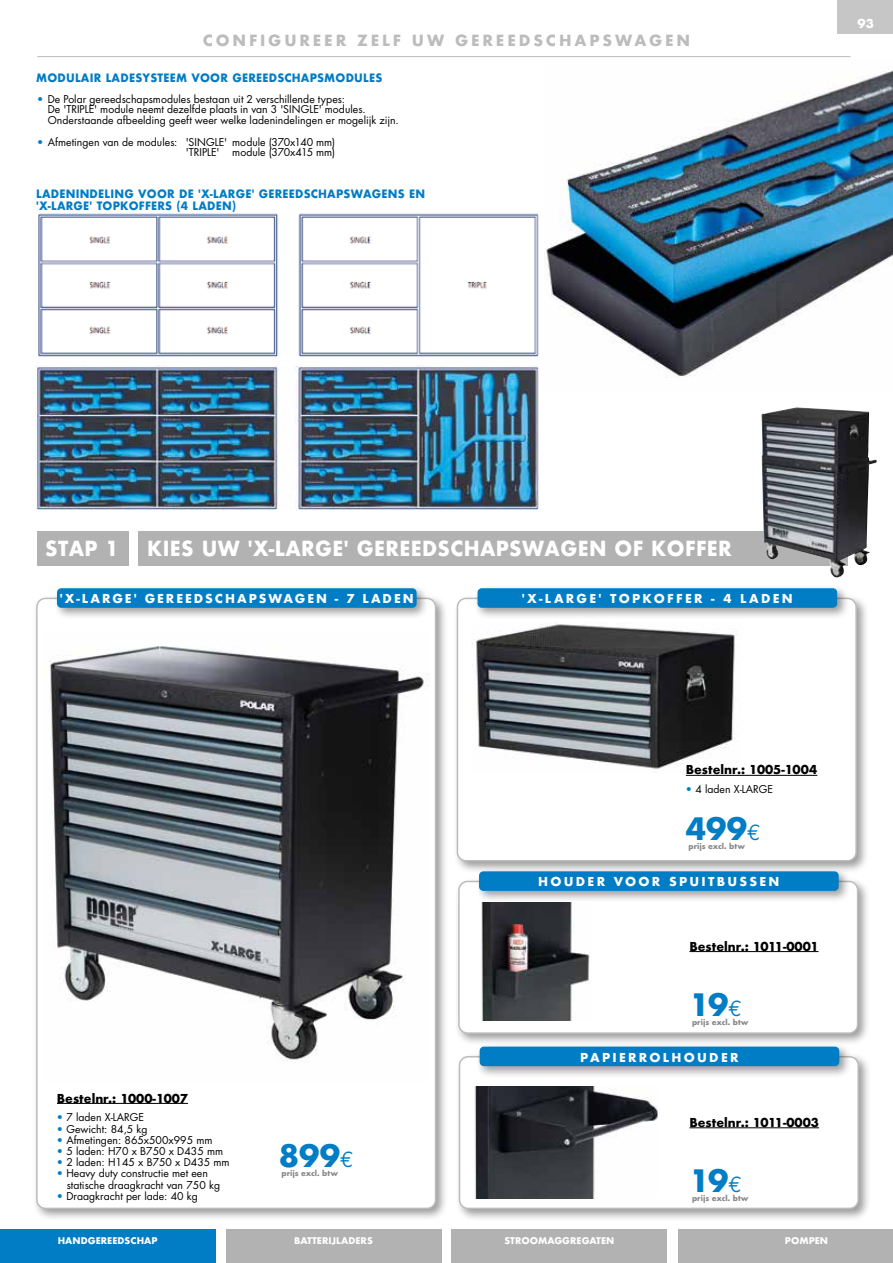
<style>
.page{position:relative;width:893px;height:1263px;background:#fff}
.page>*{position:absolute;margin:0;border:0;box-sizing:border-box;transform-origin:0 0}
.t1{font:700 30px "Futura";color:#007dc4}
.t2{font:700 20.25px "Futura";letter-spacing:.02em;color:#fff;scale:.95 1}
.t3{font:700 15px "Futura";letter-spacing:.19em;color:#bcbcbc}
.t4{font:700 12px "Futura";color:#000}
.t5{font:700 12px "Futura";letter-spacing:.19em;color:#fff}
.t6{font:700 12px "Futura";letter-spacing:.16em;color:#fff}
.t7{font:700 11.25px/12px "Futura";letter-spacing:.02em;color:#007cc4;scale:.95 1}
.t8{font:10.5px/10.5px "Futura";color:#000}
.t9{font:700 9px "Futura";color:#fff}
.t10{font:700 7.5px "Futura";color:#878787}
.s1{color:#007dc4}
.s2{font-family:"Euro Mono";font-weight:400;font-size:22.5px}
</style>
<div class="page">
<div style="left:838px;top:0;width:55px;height:34px;background:#c6c6c6"></div>
<div style="left:678px;top:1229px;width:215px;height:34px;background:#b3b2b2"></div>
<div style="left:0;top:1229px;width:215px;height:34px;background:#007dc4"></div>
<div style="left:226px;top:1229px;width:215px;height:34px;background:#b3b2b2"></div>
<div style="left:452px;top:1229px;width:215px;height:34px;background:#b3b2b2"></div>
<div style="left:138px;top:532px;width:710px;height:34px;background:#b3b2b2"></div>
<img style="left:546px;top:70px;width:347px;height:308px">
<div style="left:453px;top:594px;width:416px;height:280px;background:#000;opacity:.4"></div>
<div style="left:457px;top:598px;width:399px;height:263px;background:#fff;border-radius:9px"></div>
<div style="left:457px;top:598px;width:400px;height:263px;border:2px solid #bcbcbc;border-radius:9px"></div>
<div style="left:32px;top:594px;width:416px;height:627px;background:#000;opacity:.4"></div>
<div style="left:37px;top:598px;width:399px;height:610px;background:#fff;border-radius:9px"></div>
<img style="left:38px;top:213px;width:501px;height:144px">
<hr style="left:37px;top:56px;width:813px;height:1px;background:#bcbcbc">
<img style="left:472px;top:624px;width:265px;height:145px">
<img style="left:761px;top:407px;width:116px;height:170px">
<div style="left:53px;top:584px;width:376px;height:36px;background:#000;opacity:.4"></div>
<div style="left:57px;top:588px;width:360px;height:20px;background:#007dc4;border-radius:4px"></div>
<div style="left:473px;top:584px;width:376px;height:36px;background:#000;opacity:.4"></div>
<div style="left:477px;top:588px;width:360px;height:20px;background:#007dc4;border-radius:4px"></div>
<img style="left:49px;top:646px;width:381px;height:415px">
<hr style="left:57px;top:1103px;width:131px;height:1px;background:#000">
<hr style="left:686px;top:775px;width:131px;height:1px;background:#000">
<div style="left:454px;top:877px;width:417px;height:169px;background:#000;opacity:.4"></div>
<div style="left:459px;top:881px;width:399px;height:152px;background:#fff;border-radius:9px"></div>
<div style="left:458px;top:881px;width:400px;height:153px;border:2px solid #bcbcbc;border-radius:9px"></div>
<div style="left:475px;top:867px;width:376px;height:36px;background:#000;opacity:.4"></div>
<div style="left:479px;top:871px;width:360px;height:20px;background:#007dc4;border-radius:4px"></div>
<img style="left:479px;top:902px;width:113px;height:118px">
<div style="left:455px;top:1052px;width:416px;height:169px;background:#000;opacity:.4"></div>
<div style="left:459px;top:1057px;width:399px;height:151px;background:#fff;border-radius:9px"></div>
<div style="left:459px;top:1056px;width:400px;height:153px;border:2px solid #bcbcbc;border-radius:9px"></div>
<div style="left:476px;top:1042px;width:375px;height:37px;background:#000;opacity:.4"></div>
<div style="left:480px;top:1046px;width:359px;height:20px;background:#007dc4;border-radius:4px"></div>
<img style="left:474px;top:1086px;width:184px;height:112px">
<img style="left:36px;top:365px;width:503px;height:145px">
<hr style="left:689px;top:951px;width:129px;height:1px;background:#000">
<hr style="left:689px;top:1127px;width:130px;height:1px;background:#000">
<div style="left:37px;top:532px;width:91px;height:34px;background:#b3b2b2"></div>
<h3 class="t3" style="left:203px;top:29px;width:489px">CONFIGUREER ZELF UW GEREEDSCHAPSWAGEN</h3>
<p class="t7" style="left:36px;top:72px;width:366px">MODULAIR LADESYSTEEM VOOR GEREEDSCHAPSMODULES</p>
<p class="t8" style="left:48px;top:94px;width:352px;text-indent:-10px"><span class="s1">•</span> De Polar gereedschapsmodules bestaan uit 2 verschillende types:<br>De 'TRIPLE' module neemt dezelfde plaats in van 3 'SINGLE' modules.<br>Onderstaande afbeelding geeft weer welke ladenindelingen er mogelijk zijn.</p>
<p class="t8" style="left:37px;top:136px;width:300px;text-align:right"><span class="s1">•</span> Afmetingen van de modules: 'SINGLE' module (370x140 mm) 'TRIPLE' module (370x415 mm)</p>
<p class="t7" style="left:36px;top:187px;width:411px">LADENINDELING VOOR DE 'X-LARGE' GEREEDSCHAPSWAGENS EN 'X-LARGE' TOPKOFFERS (4 LADEN)</p>
<p class="t5" style="left:857px;top:15px;width:18px">93</p>
<h2 class="t2" style="left:45px;top:534px;width:79px">STAP 1</h2>
<h2 class="t2" style="left:147px;top:534px;width:617px">KIES UW 'X-LARGE' GEREEDSCHAPSWAGEN OF KOFFER</h2>
<p class="t6" style="left:60px;top:590px;width:355px">'X-LARGE' GEREEDSCHAPSWAGEN - 7 LADEN</p>
<p class="t4" style="left:57px;top:1089px;width:133px">Bestelnr.: 1000-1007</p>
<p class="t8" style="left:57px;top:1112px;width:89px"><span class="s1">•</span> 7 laden X-LARGE</p>
<p class="t8" style="left:57px;top:1123px;width:92px"><span class="s1">•</span> Gewicht: 84,5 kg</p>
<p class="t8" style="left:57px;top:1134px;width:157px"><span class="s1">•</span> Afmetingen: 865x500x995 mm</p>
<p class="t8" style="left:57px;top:1146px;width:168px"><span class="s1">•</span> 5 laden: H70 x B750 x D435 mm</p>
<p class="t8" style="left:57px;top:1157px;width:174px"><span class="s1">•</span> 2 laden: H145 x B750 x D435 mm</p>
<p class="t8" style="left:67px;top:1168px;width:155px;line-height:11.2px;text-indent:-10px"><span class="s1">•</span> Heavy duty constructie met een statische draagkracht van 750 kg</p>
<p class="t8" style="left:57px;top:1191px;width:142px"><span class="s1">•</span> Draagkracht per lade: 40 kg</p>
<h1 class="t1" style="left:279px;top:1134px;width:76px">899<span class="s2">E</span></h1>
<p class="t10" style="left:281px;top:1167px;width:58px">prijs excl. btw</p>
<p class="t5" style="left:522px;top:590px;width:272px">'X-LARGE' TOPKOFFER - 4 LADEN</p>
<p class="t4" style="left:686px;top:761px;width:133px">Bestelnr.: 1005-1004</p>
<p class="t8" style="left:686px;top:784px;width:89px"><span class="s1">•</span> 4 laden X-LARGE</p>
<h1 class="t1" style="left:686px;top:807px;width:76px">499<span class="s2">E</span></h1>
<p class="t10" style="left:688px;top:840px;width:58px">prijs excl. btw</p>
<p class="t5" style="left:538px;top:873px;width:243px">HOUDER VOOR SPUITBUSSEN</p>
<p class="t4" style="left:689px;top:937px;width:130px">Bestelnr.: 1011-0001</p>
<h1 class="t1" style="left:689px;top:983px;width:54px">19<span class="s2">E</span></h1>
<p class="t10" style="left:692px;top:1017px;width:58px">prijs excl. btw</p>
<p class="t5" style="left:580px;top:1048px;width:160px">PAPIERROLHOUDER</p>
<p class="t4" style="left:689px;top:1114px;width:131px">Bestelnr.: 1011-0003</p>
<h1 class="t1" style="left:689px;top:1159px;width:54px">19<span class="s2">E</span></h1>
<p class="t10" style="left:692px;top:1193px;width:58px">prijs excl. btw</p>
<p class="t9" style="left:58px;top:1234px;width:101px">HANDGEREEDSCHAP</p>
<p class="t9" style="left:294px;top:1234px;width:80px">BATTERIJLADERS</p>
<p class="t9" style="left:504px;top:1234px;width:111px">STROOMAGGREGATEN</p>
<p class="t9" style="left:785px;top:1234px;width:45px">POMPEN</p>
</div>
